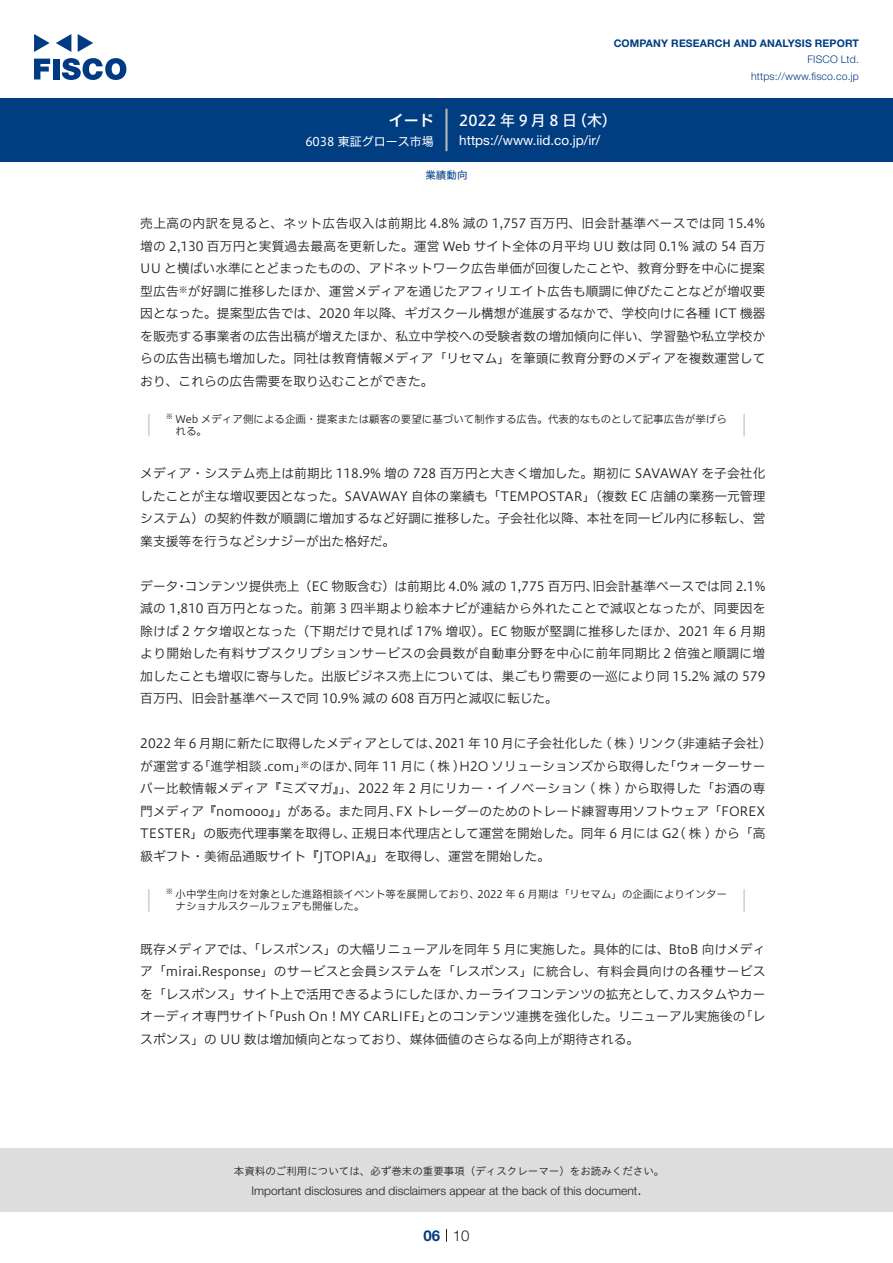
<style>
.page{position:relative;width:893px;height:1263px;background:#fff}
.page>*{position:absolute;margin:0;border:0;box-sizing:border-box;transform-origin:0 0}
.t1{font:15px "Hiragino UD Sans F Std N W5";letter-spacing:.22em;color:#fff}
.t2{font:300 15px "Helvetica Neue LT Std";color:#231f20}
.t3{font:15px "Hiragino UD Sans F Std N W6";color:#fff}
.t4{font:700 15px "Helvetica Neue LT Std";color:#003d81}
.t5{font:13.5px "Helvetica Neue LT Std";color:#fff}
.t6{font:12.75px/22.5px "Hiragino UD Sans F Std N W3";color:#231f20}
.t7{font:300 12px "Helvetica Neue LT Std";color:#231f20}
.t8{font:12px "Hiragino UD Sans F Std N W4";color:#fff}
.t9{font:10.5px "Hiragino UD Sans F Std N W3";color:#231f20}
.t10{font:10.5px "Hiragino UD Sans Std W3";color:#231f20}
.t11{font:700 10.5px "Helvetica Neue LT Std";letter-spacing:.015em;color:#003d81}
.t12{font:300 10.5px/16.5px "Helvetica Neue LT Std";letter-spacing:.015em;color:#003d81;text-align:right}
.t13{font:10.5px "Hiragino UD Sans F Std N W4";color:#003d81}
.t14{font:8.85px "Hiragino UD Sans F Std N W3";color:#231f20}
.t15{font:7.35px "Hiragino UD Sans F Std N W3";color:#231f20}
</style>
<div class="page">
<div style="left:0;top:1148px;width:893px;height:64px;background:#ddd"></div>
<svg style="left:34px;top:59px;width:16px;height:20px"></svg>
<div style="left:53px;top:59px;width:6px;height:20px;background:#003a83"></div>
<svg style="left:62px;top:58px;width:64px;height:22px"></svg>
<svg style="left:34px;top:34px;width:16px;height:18px"></svg>
<svg style="left:78px;top:34px;width:15px;height:18px"></svg>
<svg style="left:56px;top:34px;width:15px;height:18px"></svg>
<div style="left:0;top:98px;width:893px;height:64px;background:#003d81"></div>
<hr style="left:445px;top:109px;width:3px;height:42px;background:#b5b5b6">
<svg style="left:446px;top:1229px;width:1px;height:13px"></svg>
<hr style="left:148px;top:414px;width:2px;height:22px;background:#d3d3d3">
<hr style="left:743px;top:414px;width:2px;height:22px;background:#d3d3d3">
<hr style="left:148px;top:889px;width:2px;height:23px;background:#d3d3d3">
<hr style="left:743px;top:889px;width:2px;height:23px;background:#d3d3d3">
<p class="t3" style="left:389px;top:109px;width:46px">イード</p>
<p class="t8" style="left:305px;top:132px;width:130px">6038 東証グロース市場</p>
<p class="t11" style="left:614px;top:37px;width:247px">COMPANY RESEARCH AND ANALYSIS REPORT</p>
<p class="t12" style="left:751px;top:51px;width:109px">FISCO Ltd. https://www.fisco.co j p.</p>
<p class="t1" style="left:459px;top:109px;width:119px">2022年9月8日</p>
<p class="t1" style="left:572px;top:109px;width:46px">（木(</p>
<p class="t5" style="left:459px;top:132px;width:143px">https: / / w w w . i i d . c o j p. /i r/</p>
<p class="t13" style="left:425px;top:167px;width:43px">業績動向</p>
<p class="t6" style="left:140px;top:211px;width:627px;text-align:right">売上高の内訳を見ると、ネット広告収入は前期比 4.8% 減の 1,757 百万円、旧会計基準ベースでは同 15.4%増の 2,130 百万円と実質過去最高を更新した。運営 Web サイト全体の月平均 UU 数は同 0.1% 減の 54 百万UU と横ばい水準にとどまったものの、アドネットワーク広告単価が回復したことや、教育分野を中心に提案が好調に推移したほか、運営メディアを通じたアフィリエイト広告も順調に伸びたことなどが増収要</p>
<p class="t6" style="left:140px;top:279px;width:627px">型広告<br>因となった。提案型広告では、2020 年以降、ギガスクール構想が進展するなかで、学校向けに各種 ICT 機器を販売する事業者の広告出稿が増えたほか、私立中学校への受験者数の増加傾向に伴い、学習塾や私立学校からの広告出稿も増加した。同社は教育情報メディア「リセマム」を筆頭に教育分野のメディアを複数運営しており、これらの広告需要を取り込むことができた。</p>
<p class="t9" style="left:176px;top:411px;width:553px">Web メディア側による企画・提案または顧客の要望に基づいて制作する広告。代表的なものとして記事広告が挙げら</p>
<p class="t14" style="left:179px;top:283px;width:10px">※</p>
<p class="t15" style="left:166px;top:411px;width:9px">※</p>
<p class="t9" style="left:176px;top:423px;width:33px">れる。</p>
<p class="t6" style="left:140px;top:462px;width:627px;text-align:justify">メディア・システム売上は前期比 118.9% 増の 728 百万円と大きく増加した。期初に SAVAWAY を子会社化したことが主な増収要因となった。SAVAWAY 自体の業績も「TEMPOSTAR」（複数 EC 店舗の業務一元管理システム）の契約件数が順調に増加するなど好調に推移した。子会社化以降、本社を同一ビル内に移転し、営業支援等を行うなどシナジーが出た格好だ。</p>
<p class="t6" style="left:592px;top:574px;width:175px">旧会計基準ベースでは同 2.1%</p>
<p class="t6" style="left:140px;top:574px;width:627px">データ<br>減の 1,810 百万円となった。前第 3 四半期より絵本ナビが連結から外れたことで減収となったが、同要因を除けば 2 ケタ増収となった（下期だけで見れば 17% 増収）。EC 物販が堅調に推移したほか、2021 年 6 月期より開始した有料サブスクリプションサービスの会員数が自動車分野を中心に前年同期比 2 倍強と順調に増加したことも増収に寄与した。出版ビジネス売上については、巣ごもり需要の一巡により同 15.2% 減の 579百万円、旧会計基準ベースで同 10.9% 減の 608 百万円と減収に転じた。</p>
<p class="t6" style="left:670px;top:732px;width:103px">（非連結子会社(</p>
<p class="t6" style="left:185px;top:574px;width:415px">コンテンツ提供売上（EC 物販含む）は前期比 4.0% 減の 1,775 百万円、</p>
<p class="t6" style="left:175px;top:574px;width:14px">・</p>
<p class="t6" style="left:140px;top:732px;width:302px">2022 年 6 月期に新たに取得したメディアとしては、</p>
<p class="t6" style="left:435px;top:732px;width:243px">2021 年 10 月に子会社化した ( 株 ) リンク</p>
<p class="t6" style="left:354px;top:754px;width:317px">同年 11 月に ( 株 H) 2O ソリューションズから取得した</p>
<p class="t6" style="left:140px;top:754px;width:65px">が運営する</p>
<p class="t6" style="left:140px;top:777px;width:627px">バー比較情報メディア『ミズマガ』」、2022 年 2 月にリカー・イノベーション ( 株 ) から取得した「お酒の専</p>
<p class="t6" style="left:396px;top:799px;width:371px">FX トレーダーのためのトレード練習専⽤ソフトウェア「FOREX</p>
<p class="t6" style="left:198px;top:754px;width:164px">「進学相談 .com」<sup>※</sup>のほか、</p>
<p class="t6" style="left:663px;top:754px;width:103px">「ウォーターサー</p>
<p class="t6" style="left:351px;top:799px;width:416px;text-indent:-211px">門メディア『nomooo』」がある。また同月、<br>正規日本代理店として運営を開始した。同年 6 月には G2( 株 ) から「高</p>
<p class="t6" style="left:140px;top:822px;width:411px">TESTER」の販売代理事業を取得し、<br>級ギフト・美術品通販サイト『JTOPIA』」を取得し、運営を開始した。</p>
<p class="t9" style="left:477px;top:886px;width:251px">2022 年 6 月期は「リセマム」の企画によりインター</p>
<p class="t15" style="left:166px;top:886px;width:9px">※</p>
<p class="t9" style="left:176px;top:886px;width:306px">小中学生向けを対象とした進路相談イベント等を展開しており、</p>
<p class="t9" style="left:176px;top:898px;width:190px">ナショナルスクールフェアも開催した。</p>
<p class="t6" style="left:140px;top:937px;width:627px;text-align:right">既存メディアでは、「レスポンス」の大幅リニューアルを同年 5 月に実施した。具体的には、BtoB 向けメディア「mirai.Response」のサービスと会員システムを「レスポンス」に統合し、有料会員向けの各種サービスカスタムやカー</p>
<p class="t6" style="left:140px;top:982px;width:333px">を「レスポンス」サイト上で活用できるようにしたほか、</p>
<p class="t6" style="left:466px;top:982px;width:218px">カーライフコンテンツの拡充として、</p>
<p class="t6" style="left:140px;top:1004px;width:500px">オーディオ専門サイト<br>スポンス」の UU 数は増加傾向となっており、媒体価値のさらなる向上が期待される。</p>
<p class="t6" style="left:262px;top:1004px;width:172px">「Push On ! MY CARLIFE」</p>
<p class="t6" style="left:427px;top:1004px;width:320px">とのコンテンツ連携を強化した。リニューアル実施後の</p>
<p class="t6" style="left:740px;top:1004px;width:27px">「レ</p>
<p class="t10" style="left:234px;top:1163px;width:432px">本資料のご利用については、必ず巻末の重要事項（ディスクレーマー）をお読みください。</p>
<p class="t2" style="left:637px;top:1180px;width:6px">.</p>
<p class="t7" style="left:251px;top:1183px;width:387px">Important disclosures and disclaimers appear at the back of this document</p>
<p class="t4" style="left:423px;top:1226px;width:18px">06</p>
<p class="t2" style="left:453px;top:1226px;width:18px">10</p>
</div>
